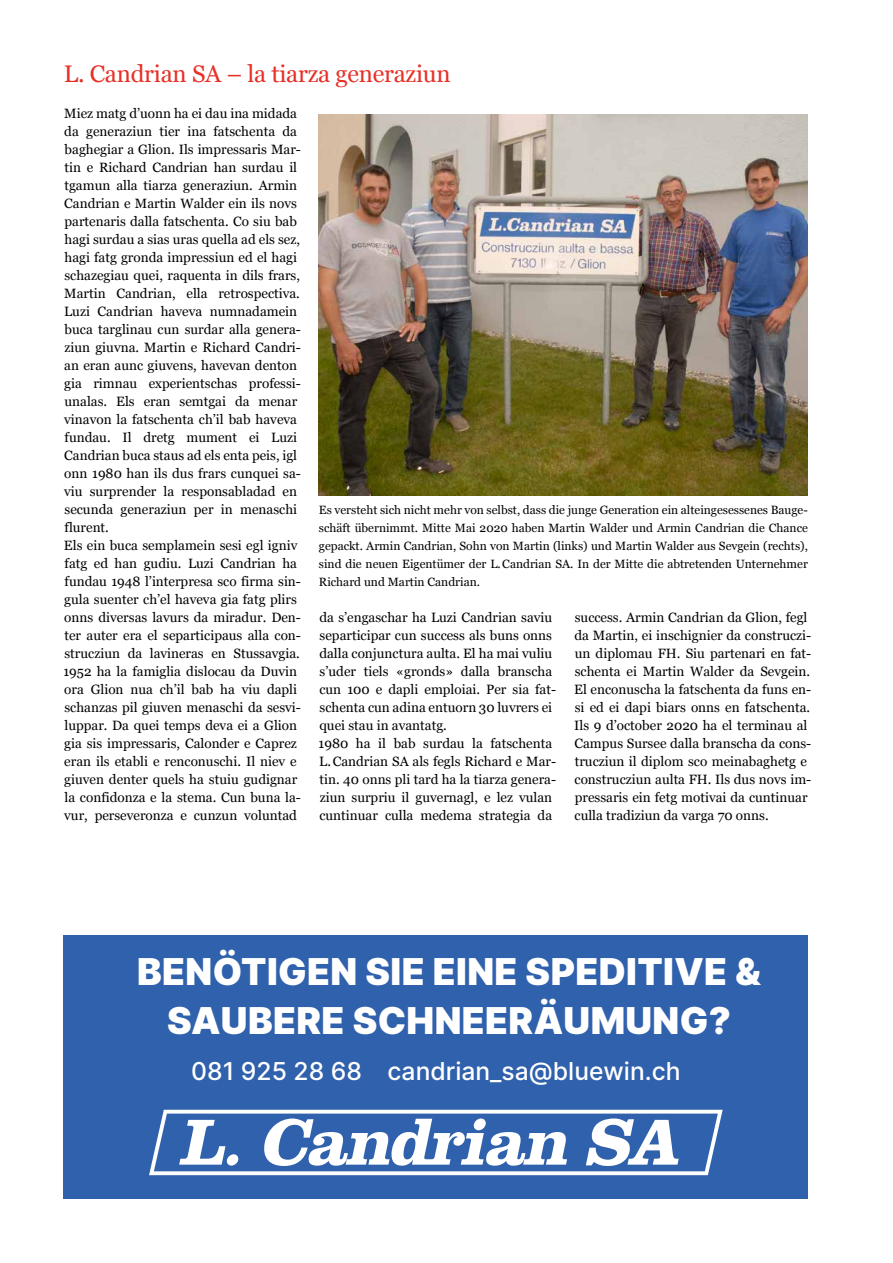
<style>
.page{position:relative;width:893px;height:1263px;background:#fff}
.page>*{position:absolute;margin:0;border:0;box-sizing:border-box;transform-origin:0 0}
.t1{font:900 37.05px/49.3px "Inter";letter-spacing:.01em;color:#fff;text-align:center}
.t2{font:500 24.75px "Inter";color:#fff}
.t3{font:24px "Vani";letter-spacing:-.01em;color:#e73027}
.t4{font:13.5px/18px "Vani";color:#000}
.t5{font:12px/18px "Vani";color:#000;text-align:justify}
</style>
<div class="page">
<img style="left:319px;top:115px;width:489px;height:381px">
<div style="left:64px;top:935px;width:744px;height:264px;background:#3061ac"></div>
<svg style="left:149px;top:1110px;width:574px;height:65px"></svg>
<h3 class="t3" style="left:64px;top:60px;width:388px">L. Candrian SA – la tiarza generaziun</h3>
<p class="t4" style="left:63px;top:104px;width:239px">Miez matg d’uonn ha ei dau ina midada da generaziun tier ina fatschenta da baghegiar a Glion. Ils impressaris Mar&shy;tin e Richard Candrian han surdau il tgamun alla tiarza generaziun. Armin Candrian e Martin Walder ein ils novs partenaris dalla fatschenta. Co siu bab hagi surdau a sias uras quella ad els sez, hagi fatg gronda impressiun ed el hagi schazegiau quei, raquenta in dils frars, Martin Candrian, ella retrospectiva.<br>Luzi Candrian haveva numnadamein buca targlinau cun surdar alla genera&shy;ziun giuvna. Martin e Richard Candri&shy;an eran aunc giuvens, havevan denton gia rimnau experientschas professi&shy;unalas. Els eran semtgai da menar vinavon la fatschenta ch’il bab haveva fundau. Il dretg mument ei Luzi Candrian buca staus ad els enta peis, igl onn 1980 han ils dus frars cunquei sa&shy;viu surprender la responsabladad en secunda generaziun per in menaschi flurent.<br>Els ein buca semplamein sesi egl igniv fatg ed han gudiu. Luzi Candrian ha fundau 1948 l’interpresa sco firma sin&shy;gula suenter ch’el haveva gia fatg plirs onns diversas lavurs da miradur. Den&shy;ter auter era el separticipaus alla con&shy;strucziun da lavineras en Stussavgia.<br>1952 ha la famiglia dislocau da Duvin ora Glion nua ch’il bab ha viu dapli schanzas pil giuven menaschi da sesvi&shy;luppar. Da quei temps deva ei a Glion gia sis impressaris, Calonder e Caprez eran ils etabli e renconuschi. Il niev e giuven denter quels ha stuiu gudignar la confidonza e la stema. Cun buna la&shy;vur, perseveronza e cunzun voluntad</p>
<p class="t5" style="left:319px;top:501px;width:490px">Es versteht sich nicht mehr von selbst, dass die junge Generation ein alteingesessenes Bauge&shy;schäft übernimmt. Mitte Mai 2020 haben Martin Walder und Armin Candrian die Chance gepackt. Armin Candrian, Sohn von Martin (links) und Martin Walder aus Sevgein (rechts), sind die neuen Eigentümer der L.Candrian SA. In der Mitte die abtretenden Unternehmer Richard und Martin Candrian.</p>
<p class="t4" style="left:319px;top:608px;width:239px">da s’engaschar ha Luzi Candrian saviu separticipar cun success als buns onns dalla conjunctura aulta. El ha mai vuliu s’uder tiels «gronds» dalla branscha cun 100 e dapli emploiai. Per sia fat&shy;schenta cun adina entuorn 30 luvrers ei quei stau in avantatg.<br>1980 ha il bab surdau la fatschenta L.Candrian SA als fegls Richard e Mar&shy;tin. 40 onns pli tard ha la tiarza genera&shy;ziun surpriu il guvernagl, e lez vulan cuntinuar culla medema strategia da</p>
<p class="t4" style="left:574px;top:608px;width:239px">success. Armin Candrian da Glion, fegl da Martin, ei inschignier da construczi&shy;un diplomau FH. Siu partenari en fat&shy;schenta ei Martin Walder da Sevgein.<br>El enconuscha la fatschenta da funs en&shy;si ed ei dapi biars onns en fatschenta.<br>Ils 9 d’october 2020 ha el terminau al Campus Sursee dalla branscha da cons&shy;trucziun il diplom sco meinabaghetg e construcziun aulta FH. Ils dus novs im&shy;pressaris ein fetg motivai da cuntinuar culla tradiziun da varga 70 onns.</p>
<h1 class="t1" style="left:137px;top:945px;width:626px">BENÖTIGEN SIE EINE SPEDITIVE &amp;<br>SAUBERE SCHNEERÄUMUNG?</h1>
<h2 class="t2" style="left:191px;top:1053px;width:491px">081 925 28 68 candrian_sa@bluewin.ch</h2>
</div>
